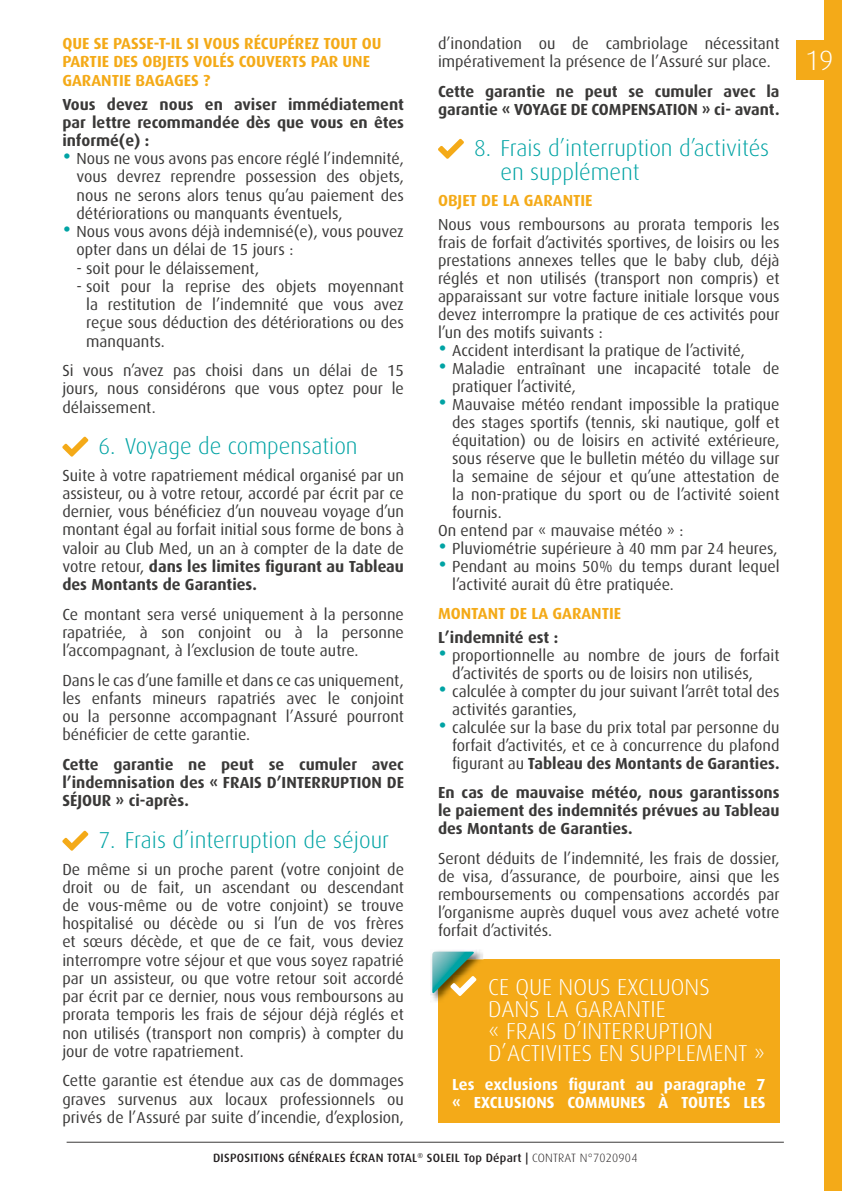
<style>
.page{position:relative;width:842px;height:1191px;background:#fff}
.page>*{position:absolute;margin:0;border:0;box-sizing:border-box;transform-origin:0 0}
.t1{font:300 28px "Dax";color:#fff}
.t2{font:300 23px/24px "Dax";color:#00a3a4}
.t3{font:300 23px/22px "Dax";color:#fff}
.t4{font:16px/18.2px "Dax";color:#3a3938;text-align:justify}
.t5{font:700 16px/18.2px "Dax";color:#3a3938;text-align:justify}
.t6{font:700 16px/18.2px "Dax";color:#f4aa18}
.t7{font:700 16px/18px "Dax";color:#fff}
.t8{font:500 12px "Dax";letter-spacing:.02em;color:#231f20}
.s1{font-size:28px;color:#00a3a4}
.s2{font-weight:700}
.s3{font-weight:300}
</style>
<div class="page">
<div style="left:825px;top:0;width:17px;height:1191px;background:#f4aa18"></div>
<div style="left:797px;top:40px;width:45px;height:39px;background:#f4aa18"></div>
<hr style="left:67px;top:1141px;width:717px;height:1px;background:#3a3938">
<div style="left:438px;top:959px;width:342px;height:164px;background:#f4aa18"></div>
<img style="left:430px;top:950px;width:53px;height:52px">
<img style="left:438px;top:959px;width:45px;height:43px">
<svg style="left:62px;top:436px;width:26px;height:21px"></svg>
<svg style="left:62px;top:830px;width:26px;height:21px"></svg>
<svg style="left:438px;top:138px;width:26px;height:21px"></svg>
<svg style="left:432px;top:951px;width:44px;height:45px;background:#88a779"></svg>
<p class="t6" style="left:62px;top:35px;width:321px">QUE SE PASSE-T-IL SI VOUS RÉCUPÉREZ TOUT OU<br>PARTIE DES OBJETS VOLÉS COUVERTS PAR UNE<br>GARANTIE BAGAGES ?</p>
<p class="t5" style="left:62px;top:96px;width:343px">Vous devez nous en aviser immédiatement par lettre recommandée dès que vous en êtes informé(e) :</p>
<p class="t4" style="left:77px;top:150px;width:329px;text-indent:-14px"><span class="s1">•</span> Nous ne vous avons pas encore réglé l’indemnité, vous devrez reprendre possession des objets, nous ne serons alors tenus qu’au paiement des détériorations ou manquants éventuels,</p>
<p class="t4" style="left:77px;top:223px;width:329px;text-indent:-14px"><span class="s1">•</span> Nous vous avons déjà indemnisé(e), vous pouvez opter dans un délai de 15 jours :</p>
<p class="t4" style="left:77px;top:260px;width:184px">- soit pour le délaissement,</p>
<p class="t4" style="left:86px;top:278px;width:319px;text-indent:-10px">- soit pour la reprise des objets moyennant la restitution de l’indemnité que vous avez reçue sous déduction des détériorations ou des manquants.</p>
<p class="t4" style="left:62px;top:362px;width:343px">Si vous n’avez pas choisi dans un délai de 15 jours, nous considérons que vous optez pour le délaissement.</p>
<h2 class="t2" style="left:98px;top:435px;width:261px">6. Voyage de compensation</h2>
<p class="t4" style="left:62px;top:467px;width:343px">Suite à votre rapatriement médical organisé par un assisteur, ou à votre retour, accordé par écrit par ce dernier, vous bénéficiez d’un nouveau voyage d’un montant égal au forfait initial sous forme de bons à valoir au Club Med, un an à compter de la date de votre retour, <span class="s2">dans les limites figurant au Tableau des Montants de Garanties.</span></p>
<p class="t4" style="left:62px;top:606px;width:343px">Ce montant sera versé uniquement à la personne rapatriée, à son conjoint ou à la personne l’accompagnant, à l’exclusion de toute autre.</p>
<p class="t4" style="left:62px;top:672px;width:343px">Dans le cas d’une famille et dans ce cas uniquement, les enfants mineurs rapatriés avec le conjoint ou la personne accompagnant l’Assuré pourront bénéficier de cette garantie.</p>
<p class="t5" style="left:62px;top:756px;width:343px">Cette garantie ne peut se cumuler avec l’indemnisation des « FRAIS D’INTERRUPTION DE SÉJOUR » ci-après.</p>
<h2 class="t2" style="left:98px;top:829px;width:292px">7. Frais d’interruption de séjour</h2>
<p class="t4" style="left:62px;top:860px;width:343px">De même si un proche parent (votre conjoint de droit ou de fait, un ascendant ou descendant de vous-même ou de votre conjoint) se trouve hospitalisé ou décède ou si l’un de vos frères et sœurs décède, et que de ce fait, vous deviez interrompre votre séjour et que vous soyez rapatrié par un assisteur, ou que votre retour soit accordé par écrit par ce dernier, nous vous remboursons au prorata temporis les frais de séjour déjà réglés et non utilisés (transport non compris) à compter du jour de votre rapatriement.</p>
<p class="t4" style="left:62px;top:1072px;width:343px">Cette garantie est étendue aux cas de dommages graves survenus aux locaux professionnels ou privés de l’Assuré par suite d’incendie, d’explosion,</p>
<p class="t4" style="left:438px;top:35px;width:343px">d’inondation ou de cambriolage nécessitant impérativement la présence de l’Assuré sur place.</p>
<p class="t5" style="left:438px;top:83px;width:343px">Cette garantie ne peut se cumuler avec la garantie « VOYAGE DE COMPENSATION » ci- avant.</p>
<h2 class="t2" style="left:500px;top:137px;width:270px;text-indent:-26px">8. Frais d’interruption d’activités en supplément</h2>
<p class="t6" style="left:438px;top:192px;width:156px">OBJET DE LA GARANTIE</p>
<p class="t4" style="left:438px;top:216px;width:343px">Nous vous remboursons au prorata temporis les frais de forfait d’activités sportives, de loisirs ou les prestations annexes telles que le baby club, déjà réglés et non utilisés (transport non compris) et apparaissant sur votre facture initiale lorsque vous devez interrompre la pratique de ces activités pour l’un des motifs suivants :</p>
<p class="t4" style="left:438px;top:342px;width:308px"><span class="s1">•</span> Accident interdisant la pratique de l’activité,</p>
<p class="t4" style="left:452px;top:360px;width:329px;text-indent:-14px"><span class="s1">•</span> Maladie entraînant une incapacité totale de pratiquer l’activité,</p>
<p class="t4" style="left:438px;top:396px;width:343px"><span class="s1">•</span> Mauvaise météo rendant impossible la pratique</p>
<p class="t4" style="left:452px;top:414px;width:329px">des stages sportifs (tennis, ski nautique, golf et</p>
<p class="t4" style="left:452px;top:432px;width:329px">équitation) ou de loisirs en activité extérieure,</p>
<p class="t4" style="left:452px;top:450px;width:329px">sous réserve que le bulletin météo du village sur</p>
<p class="t4" style="left:452px;top:468px;width:329px">la semaine de séjour et qu’une attestation de</p>
<p class="t4" style="left:452px;top:486px;width:329px">la non-pratique du sport ou de l’activité soient</p>
<p class="t4" style="left:452px;top:504px;width:51px">fournis.</p>
<p class="t4" style="left:438px;top:522px;width:247px">On entend par « mauvaise météo » :</p>
<p class="t4" style="left:438px;top:540px;width:341px"><span class="s1">•</span> Pluviométrie supérieure à 40 mm par 24 heures,</p>
<p class="t4" style="left:452px;top:558px;width:329px;text-indent:-14px"><span class="s1">•</span> Pendant au moins 50% du temps durant lequel l’activité aurait dû être pratiquée.</p>
<p class="t6" style="left:438px;top:605px;width:185px">MONTANT DE LA GARANTIE</p>
<p class="t5" style="left:438px;top:629px;width:122px">L’indemnité est :</p>
<p class="t4" style="left:452px;top:647px;width:329px;text-indent:-14px"><span class="s1">•</span> proportionnelle au nombre de jours de forfait d’activités de sports ou de loisirs non utilisés,</p>
<p class="t4" style="left:452px;top:683px;width:329px;text-indent:-14px"><span class="s1">•</span> calculée à compter du jour suivant l’arrêt total des activités garanties,</p>
<p class="t4" style="left:452px;top:719px;width:329px;text-indent:-14px"><span class="s1">•</span> calculée sur la base du prix total par personne du forfait d’activités, et ce à concurrence du plafond figurant au <span class="s2">Tableau des Montants de Garanties.</span></p>
<p class="t5" style="left:438px;top:784px;width:343px">En cas de mauvaise météo, nous garantissons le paiement des indemnités prévues au Tableau des Montants de Garanties.</p>
<p class="t4" style="left:438px;top:850px;width:343px">Seront déduits de l’indemnité, les frais de dossier, de visa, d’assurance, de pourboire, ainsi que les remboursements ou compensations accordés par l’organisme auprès duquel vous avez acheté votre forfait d’activités.</p>
<h2 class="t3" style="left:488px;top:977px;width:279px">CE QUE NOUS EXCLUONS<br>DANS LA GARANTIE<br>« FRAIS D’INTERRUPTION<br>D’ACTIVITES EN SUPPLEMENT »</h2>
<p class="t7" style="left:452px;top:1076px;width:315px">Les exclusions figurant au paragraphe 7 « EXCLUSIONS COMMUNES À TOUTES LES</p>
<p class="t8" style="left:213px;top:1152px;width:426px">DISPOSITIONS GÉNÉRALES ÉCRAN TOTAL<sup>®</sup> SOLEIL Top Départ | <span class="s3">CONTRAT N°7020904</span></p>
<h1 class="t1" style="left:805px;top:47px;width:30px">19</h1>
</div>
